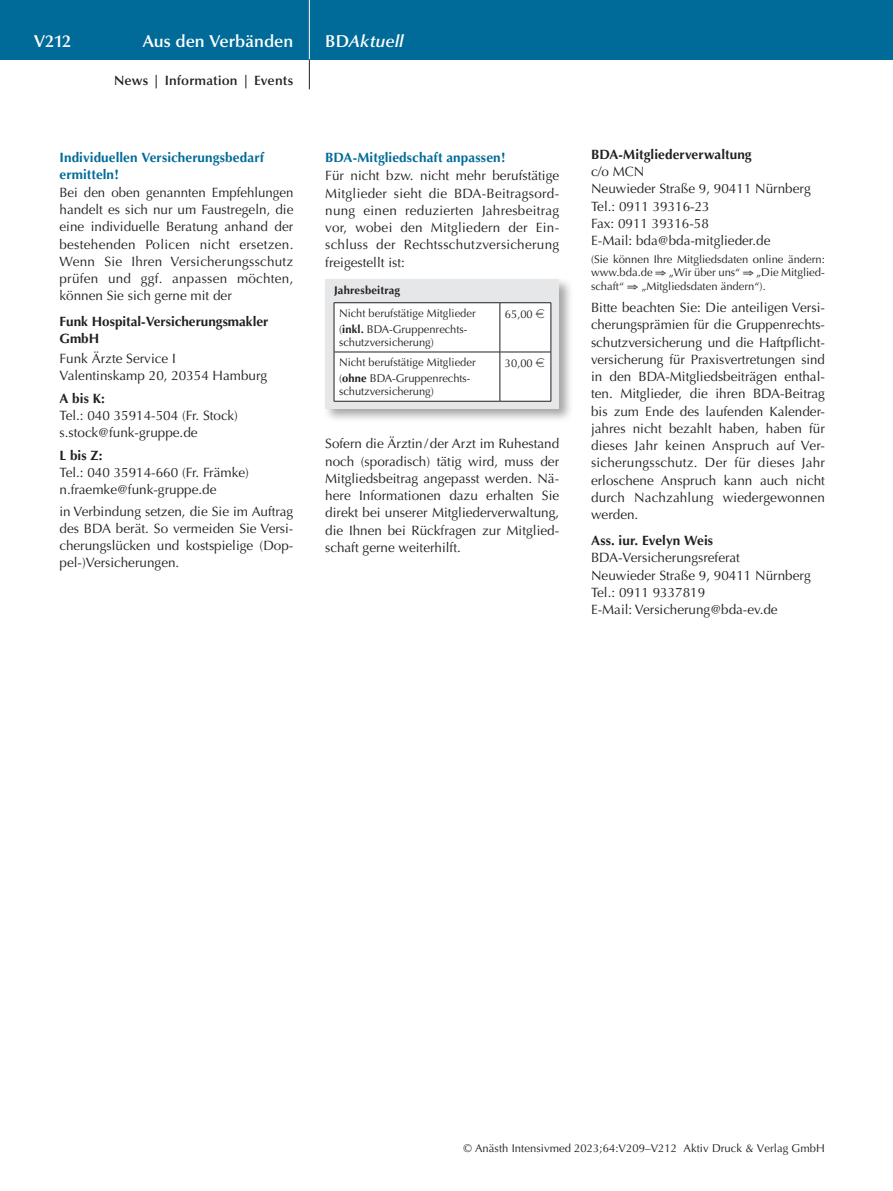
<style>
.page{position:relative;width:893px;height:1191px;background:#fff}
.page>*{position:absolute;margin:0;border:0;box-sizing:border-box;transform-origin:0 0}
.t1{font:600 17.25px "Optima";color:#fff}
.t2{font:italic 600 17.25px "Optima";letter-spacing:.005em;color:#fff}
.t3{font:13.5px/17.2px "Optima";color:#231f20;text-align:justify}
.t4{font:700 13.5px/17.4px "Optima";color:#231f20}
.t5{font:700 13.5px/17.1px "Optima";letter-spacing:.005em;color:#006b98}
.t6{font:600 13.5px "Optima";letter-spacing:.01em;color:#231f20}
.t7{font:11.25px/15.6px "Optima";color:#231f20}
.t8{font:700 11.25px "Optima";letter-spacing:.01em;color:#231f20}
.s1{font-style:normal}
.s2{font-weight:700}
</style>
<div class="page">
<div style="left:0;top:0;width:893px;height:60px;background:#006b98"></div>
<hr style="left:309px;top:0;width:1px;height:60px;background:#fff">
<svg style="left:309px;top:60px;width:1px;height:29px"></svg>
<div style="left:323px;top:277px;width:251px;height:146px;background:#231f20;opacity:.4"></div>
<div style="left:325px;top:280px;width:234px;height:129px;background:#e6e7e9"></div>
<hr style="left:334px;top:302px;width:166px;height:1px;background:#231f20">
<hr style="left:500px;top:302px;width:51px;height:1px;background:#231f20">
<hr style="left:551px;top:303px;width:1px;height:49px;background:#231f20">
<hr style="left:551px;top:352px;width:1px;height:49px;background:#231f20">
<hr style="left:334px;top:401px;width:166px;height:1px;background:#231f20">
<hr style="left:500px;top:401px;width:51px;height:1px;background:#231f20">
<div style="left:334px;top:303px;width:217px;height:98px;background:#fff"></div>
<p class="t1" style="left:34px;top:31px;width:39px">V212</p>
<p class="t1" style="left:143px;top:31px;width:152px">Aus den Verbänden</p>
<p class="t2" style="left:325px;top:31px;width:80px"><span class="s1">BD</span>Aktuell</p>
<p class="t6" style="left:114px;top:73px;width:181px">News | Information | Events</p>
<p class="t5" style="left:60px;top:149px;width:206px">Individuellen Versicherungsbedarf ermitteln!</p>
<p class="t3" style="left:60px;top:184px;width:235px">Bei den oben genannten Empfehlungen handelt es sich nur um Faustregeln, die eine individuelle Beratung anhand der bestehenden Policen nicht ersetzen.<br>Wenn Sie Ihren Versicherungsschutz prüfen und ggf. anpassen möchten, können Sie sich gerne mit der</p>
<p class="t4" style="left:60px;top:312px;width:210px">Funk Hospital-Versicherungsmakler<br>GmbH</p>
<p class="t3" style="left:60px;top:349px;width:209px">Funk Ärzte Service I<br>Valentinskamp 20, 20354 Hamburg</p>
<p class="t4" style="left:60px;top:389px;width:47px">A bis K:</p>
<p class="t3" style="left:60px;top:407px;width:180px">Tel.: 040 35914-504 (Fr. Stock) s.stock@funk-gruppe.de</p>
<p class="t4" style="left:60px;top:446px;width:45px">L bis Z:</p>
<p class="t3" style="left:60px;top:464px;width:191px">Tel.: 040 35914-660 (Fr. Främke) n.fraemke@funk-gruppe.de</p>
<p class="t3" style="left:60px;top:503px;width:235px">in Verbindung setzen, die Sie im Auftrag des BDA berät. So vermeiden Sie Versi&shy;cherungslücken und kostspielige (Dop&shy;pel-)Versicherungen.</p>
<p class="t5" style="left:325px;top:149px;width:182px">BDA-Mitgliedschaft anpassen!</p>
<p class="t3" style="left:325px;top:167px;width:235px">Für nicht bzw. nicht mehr berufstätige Mitglieder sieht die BDA-Beitragsord&shy;nung einen reduzierten Jahresbeitrag vor, wobei den Mitgliedern der Ein&shy;schluss der Rechtsschutzversicherung freigestellt ist:</p>
<p class="t8" style="left:334px;top:284px;width:68px">Jahresbeitrag</p>
<p class="t7" style="left:339px;top:305px;width:138px">Nicht berufstätige Mitglieder (<span class="s2">inkl.</span> BDA-Gruppenrechts-</p>
<p class="t7" style="left:339px;top:334px;width:96px">schutzversicherung)</p>
<p class="t7" style="left:505px;top:306px;width:29px">65,00</p>
<p class="t7" style="left:339px;top:355px;width:138px">Nicht berufstätige Mitglieder (<span class="s2">ohne</span> BDA-Gruppenrechts-</p>
<p class="t7" style="left:339px;top:384px;width:96px">schutzversicherung)</p>
<p class="t7" style="left:505px;top:355px;width:29px">30,00</p>
<p class="t3" style="left:325px;top:435px;width:235px">Sofern die Ärztin/der Arzt im Ruhestand noch (sporadisch) tätig wird, muss der Mitgliedsbeitrag angepasst werden. Nä&shy;here Informationen dazu erhalten Sie direkt bei unserer Mitgliederverwaltung, die Ihnen bei Rückfragen zur Mitglied&shy;schaft gerne weiterhilft.</p>
<p class="t4" style="left:591px;top:146px;width:162px">BDA-Mitgliederverwaltung</p>
<p class="t3" style="left:591px;top:163px;width:221px;text-align:left">c/o MCN<br>Neuwieder Straße 9, 90411 Nürnberg<br>Tel.: 0911 39316-23<br>Fax: 0911 39316-58<br>E-Mail: bda@bda-mitglieder.de</p>
<p class="t7" style="left:591px;top:252px;width:235px;line-height:13.5px;text-align:justify">(Sie können Ihre Mitgliedsdaten online ändern: www.bda.de ⇒ „Wir über uns“ ⇒ „Die Mitglied&shy;schaft“ ⇒ „Mitgliedsdaten ändern“).</p>
<p class="t3" style="left:591px;top:299px;width:235px">Bitte beachten Sie: Die anteiligen Versi&shy;cherungsprämien für die Gruppenrechts&shy;schutzversicherung und die Haftpflicht&shy;versicherung für Praxisvertretungen sind in den BDA-Mitgliedsbeiträgen enthal&shy;ten. Mitglieder, die ihren BDA-Beitrag bis zum Ende des laufenden Kalender&shy;jahres nicht bezahlt haben, haben für dieses Jahr keinen Anspruch auf Ver&shy;sicherungsschutz. Der für dieses Jahr erloschene Anspruch kann auch nicht durch Nachzahlung wiedergewonnen werden.</p>
<p class="t4" style="left:591px;top:532px;width:124px">Ass. iur. Evelyn Weis</p>
<p class="t3" style="left:591px;top:549px;width:221px;text-align:left">BDA-Versicherungsreferat<br>Neuwieder Straße 9, 90411 Nürnberg<br>Tel.: 0911 9337819<br>E-Mail: Versicherung@bda-ev.de</p>
<p class="t7" style="left:463px;top:1141px;width:363px">© Anästh Intensivmed 2023;64:V209–V212 Aktiv Druck &amp; Verlag GmbH</p>
</div>
